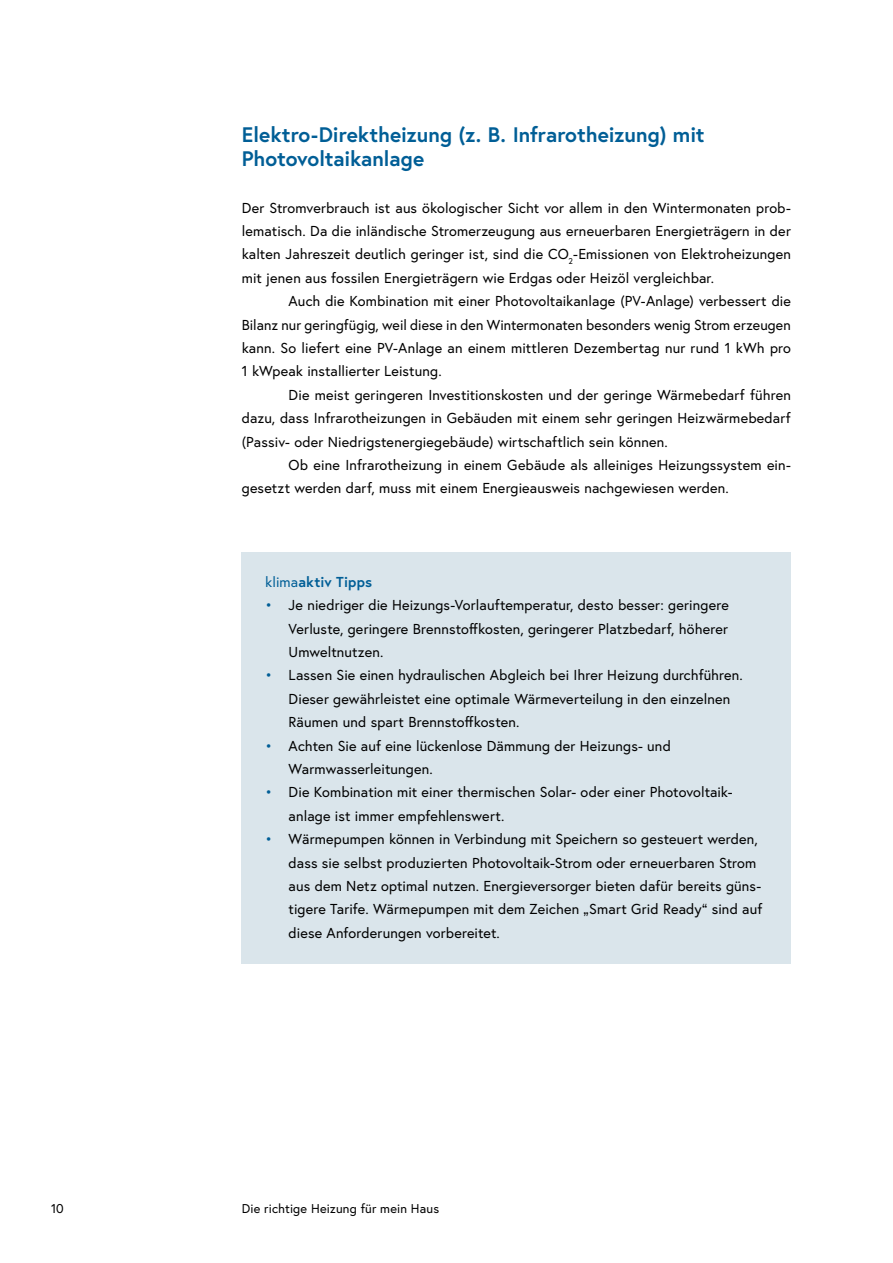
<style>
.page{position:relative;width:893px;height:1263px;background:#fff}
.page>*{position:absolute;margin:0;border:0;box-sizing:border-box;transform-origin:0 0}
.h2_ohne_Nummerierung{font:700 21px/23.4px "Europa Austria";letter-spacing:-.005em;color:#005e96}
.p_Erstzeileneinzug{font:14.4px/23.4px "Europa Austria";letter-spacing:.01em;color:#000;text-align:justify}
.p_Erstzeileneinzug_Abstand_danach{font:14.4px/23.4px "Europa Austria";letter-spacing:.01em;color:#000}
.Infobox_p_Infobox_Titel{font:700 14.4px "Europa Austria";letter-spacing:.01em;color:#005e96}
.t1{font:12.75px "Europa Austria";letter-spacing:.015em;color:#000}
.s1{font-weight:400}
.s2{color:#005e96}
</style>
<div class="page">
<div style="left:242px;top:552px;width:549px;height:61px;background:#dae5eb"></div>
<div style="left:242px;top:576px;width:549px;height:107px;background:#dae5eb"></div>
<div style="left:242px;top:646px;width:549px;height:108px;background:#dae5eb"></div>
<div style="left:242px;top:716px;width:549px;height:84px;background:#dae5eb"></div>
<div style="left:242px;top:763px;width:549px;height:84px;background:#dae5eb"></div>
<div style="left:242px;top:809px;width:549px;height:155px;background:#dae5eb"></div>
<h2 class="h2_ohne_Nummerierung" style="left:242px;top:123px;width:464px">Elektro-Direktheizung (z. B. Infrarotheizung) mit<br>Photovoltaikanlage</h2>
<p class="p_Erstzeileneinzug" style="left:242px;top:196px;width:551px">Der Stromverbrauch ist aus ökologischer Sicht vor allem in den Wintermonaten prob&shy;lematisch. Da die inländische Stromerzeugung aus erneuerbaren Energieträgern in der kalten Jahreszeit deutlich geringer ist, sind die CO<sub>2</sub>-Emissionen von Elektroheizungen mit jenen aus fossilen Energieträgern wie Erdgas oder Heizöl vergleichbar.</p>
<p class="p_Erstzeileneinzug" style="left:242px;top:289px;width:551px;text-indent:47px">Auch die Kombination mit einer Photovoltaikanlage (PV-Anlage) verbessert die Bilanz nur geringfügig, weil diese in den Wintermonaten besonders wenig Strom erzeugen kann. So liefert eine PV-Anlage an einem mittleren Dezembertag nur rund 1 kWh pro 1 kWpeak installierter Leistung.</p>
<p class="p_Erstzeileneinzug" style="left:242px;top:383px;width:551px;text-indent:47px">Die meist geringeren Investitionskosten und der geringe Wärmebedarf führen dazu, dass Infrarotheizungen in Gebäuden mit einem sehr geringen Heizwärmebedarf (Passiv- oder Niedrigstenergiegebäude) wirtschaftlich sein können.</p>
<p class="p_Erstzeileneinzug_Abstand_danach" style="left:242px;top:453px;width:551px;text-indent:47px">Ob eine Infrarotheizung in einem Gebäude als alleiniges Heizungssystem ein&shy;gesetzt werden darf, muss mit einem Energieausweis nachgewiesen werden.</p>
<p class="Infobox_p_Infobox_Titel" style="left:265px;top:572px;width:108px"><span class="s1">klima</span>aktiv Tipps</p>
<p class="p_Erstzeileneinzug" style="left:289px;top:593px;width:442px;text-indent:-23px"><span class="s2">•</span> Je niedriger die Heizungs-Vorlauftemperatur, desto besser: geringere Verluste, geringere Brennstoffkosten, geringerer Platzbedarf, höherer Umweltnutzen.</p>
<p class="p_Erstzeileneinzug" style="left:289px;top:663px;width:456px;text-align:left;text-indent:-23px"><span class="s2">•</span> Lassen Sie einen hydraulischen Abgleich bei Ihrer Heizung durchführen.<br>Dieser gewährleistet eine optimale Wärmeverteilung in den einzelnen<br>Räumen und spart Brennstoffkosten.</p>
<p class="p_Erstzeileneinzug" style="left:289px;top:733px;width:384px;text-indent:-23px"><span class="s2">•</span> Achten Sie auf eine lückenlose Dämmung der Heizungs- und<br>Warmwasserleitungen.</p>
<p class="p_Erstzeileneinzug" style="left:289px;top:780px;width:444px;text-indent:-23px"><span class="s2">•</span> Die Kombination mit einer thermischen Solar- oder einer Photovoltaik&shy;anlage ist immer empfehlenswert.</p>
<p class="p_Erstzeileneinzug" style="left:289px;top:827px;width:475px;text-align:left;text-indent:-23px"><span class="s2">•</span> Wärmepumpen können in Verbindung mit Speichern so gesteuert werden, dass sie selbst produzierten Photovoltaik-Strom oder erneuerbaren Strom aus dem Netz optimal nutzen. Energieversorger bieten dafür bereits güns&shy;tigere Tarife. Wärmepumpen mit dem Zeichen „Smart Grid Ready“ sind auf diese Anforderungen vorbereitet.</p>
<p class="t1" style="left:51px;top:1200px;width:14px">10</p>
<p class="t1" style="left:242px;top:1200px;width:199px">Die richtige Heizung für mein Haus</p>
</div>
